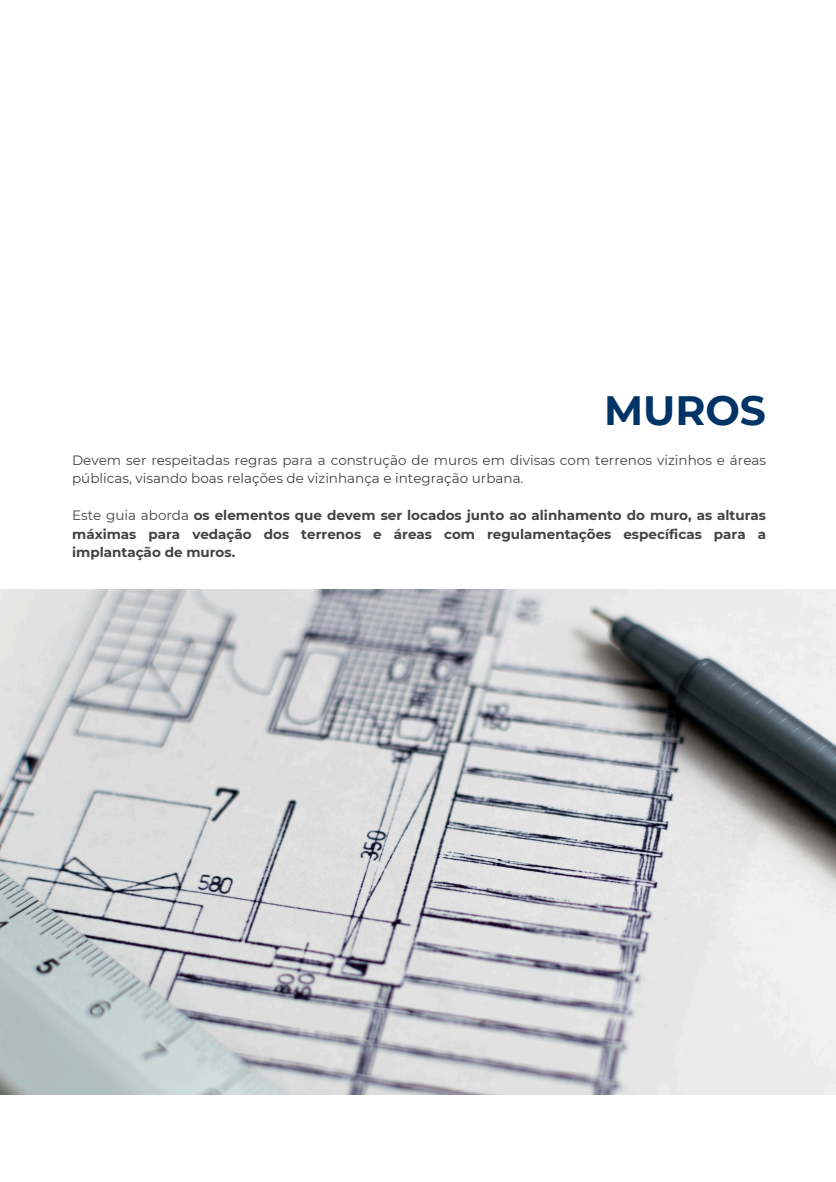
<style>
.page{position:relative;width:836px;height:1182px;background:#fff}
.page>*{position:absolute;margin:0;border:0;box-sizing:border-box;transform-origin:0 0}
.t1{font:700 40.88px "Montserrat";color:#036}
.t2{font:700 13.5px/18.6px "Montserrat";color:#444343;text-align:justify}
.t3{font:13.5px/18.6px "Montserrat";color:#444343}
.s1{font-weight:400}
</style>
<div class="page">
<img style="left:0;top:589px;width:835px;height:505px">
<h1 class="t1" style="left:604px;top:385px;width:163px">MUROS</h1>
<p class="t3" style="left:72px;top:450px;width:695px">Devem ser respeitadas regras para a construção de muros em divisas com terrenos vizinhos e áreas públicas, visando boas relações de vizinhança e integração urbana.</p>
<p class="t2" style="left:72px;top:506px;width:695px"><span class="s1">Este guia aborda</span> os elementos que devem ser locados junto ao alinhamento do muro, as alturas máximas para vedação dos terrenos e áreas com regulamentações específicas para a implantação de muros.</p>
</div>
